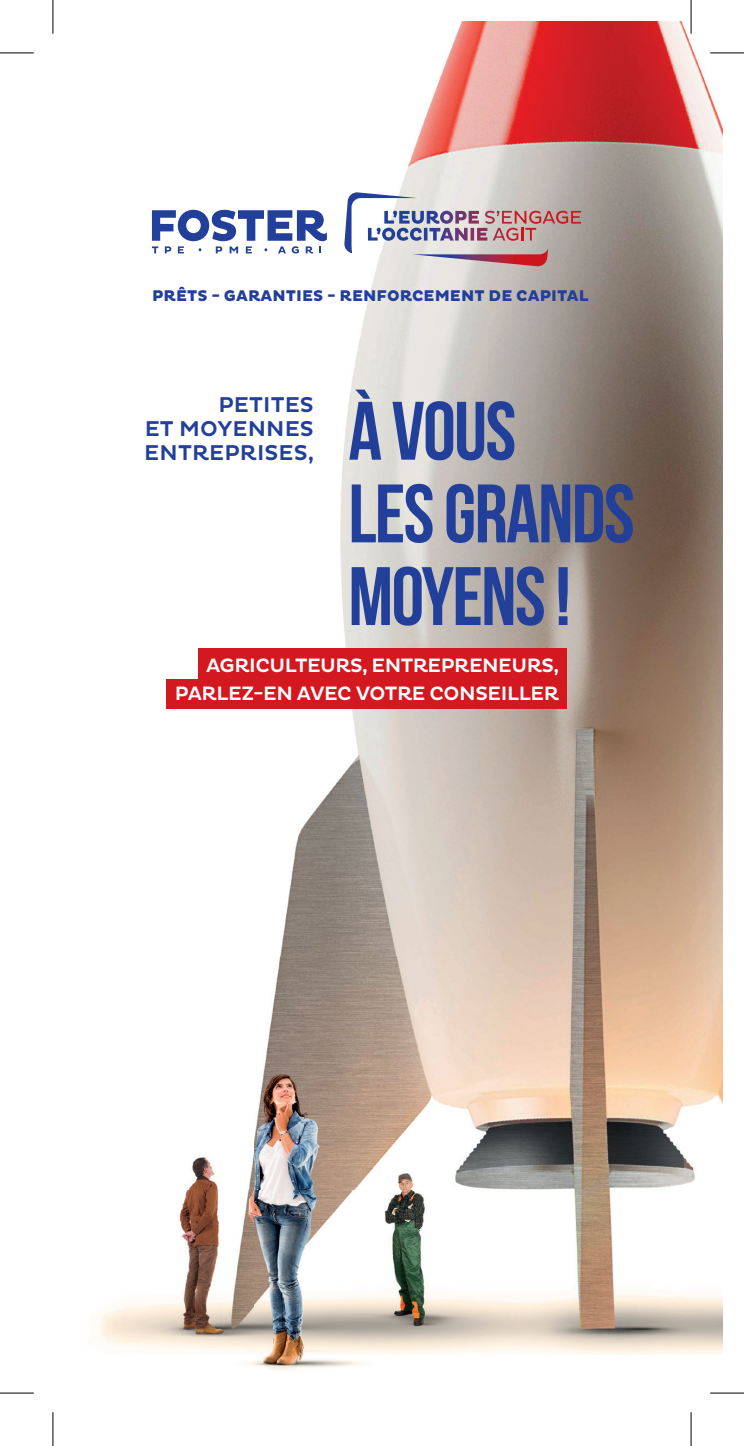
<style>
.page{position:relative;width:744px;height:1446px;background:#fff}
.page>*{position:absolute;margin:0;border:0;box-sizing:border-box;transform-origin:0 0}
.t1{font:700 82.58px/82.6px "Bebas Neue";letter-spacing:-.02em;color:#223f99}
.t2{font:500 21.82px/24.3px "Pluto";letter-spacing:.005em;color:#223f99;text-align:justify}
.t3{font:500 19.57px/28.3px "Pluto";letter-spacing:-.025em;color:#fff;text-align:right}
.t4{font:800 15.75px "Pluto";letter-spacing:.005em;color:#223f99}
</style>
<div class="page">
<img style="left:98px;top:21px;width:625px;height:1349px">
<div style="left:198px;top:647px;width:368px;height:34px;background:#d4181f"></div>
<div style="left:166px;top:679px;width:400px;height:30px;background:#d4181f"></div>
<svg style="left:344px;top:192px;width:237px;height:75px;background:#c3b5bc"></svg>
<svg style="left:152px;top:210px;width:175px;height:43px"></svg>
<hr style="left:710px;top:51px;width:34px;height:3px;background:#fff">
<hr style="left:689px;top:0;width:3px;height:34px;background:#fff">
<hr style="left:0;top:53px;width:34px;height:1px;background:#000">
<hr style="left:710px;top:53px;width:34px;height:1px;background:#000">
<hr style="left:0;top:1392px;width:34px;height:1px;background:#000">
<hr style="left:710px;top:1392px;width:34px;height:1px;background:#000">
<hr style="left:53px;top:0;width:1px;height:34px;background:#000">
<hr style="left:53px;top:1411px;width:1px;height:34px;background:#000">
<hr style="left:690px;top:0;width:1px;height:34px;background:#000">
<hr style="left:690px;top:1411px;width:1px;height:34px;background:#000">
<p class="t4" style="left:152px;top:286px;width:438px">PRÊTS - GARANTIES - RENFORCEMENT DE CAPITAL</p>
<p class="t2" style="left:144px;top:392px;width:171px;text-indent:74px">PETITES ET MOYENNES ENTREPRISES,</p>
<h1 class="t1" style="left:348px;top:389px;width:288px">À VOUS<br>LES GRANDS<br>MOYENS !</h1>
<p class="t3" style="left:175px;top:651px;width:386px">AGRICULTEURS, ENTREPRENEURS,<br>PARLEZ-EN AVEC VOTRE CONSEILLER</p>
</div>
